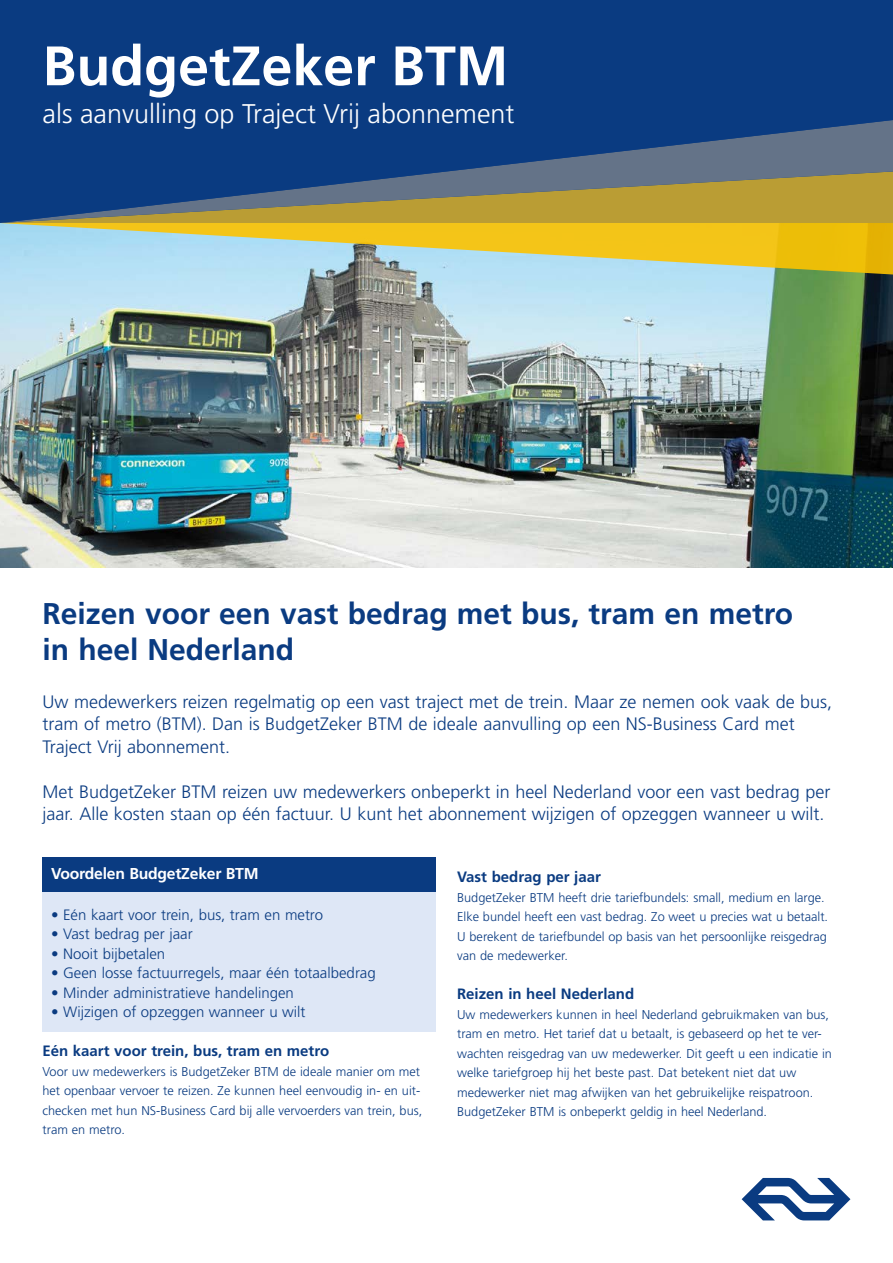
<style>
.page{position:relative;width:893px;height:1263px;background:#fff}
.page>*{position:absolute;margin:0;border:0;box-sizing:border-box;transform-origin:0 0}
.Kop{font:700 55.5px "Frutiger LT Std";color:#fff}
.Normaal{font:700 30px/36px "Frutiger LT Std";color:#0a3b81}
.Kop-2{font:300 27px "Frutiger LT Std";color:#fff}
.Normaal-2{font:300 18px/22.5px "Frutiger LT Std";color:#0a3b81}
.Normaal-3{font:700 15.75px "Frutiger LT Std";letter-spacing:-.015em;color:#fff}
.Normaal-4{font:300 15px "Frutiger LT Std";color:#0a3b81}
.Normaal-5{font:700 15px "Frutiger LT Std";color:#0a3b81}
.Normaal-6{font:300 12.75px/19.5px "Frutiger LT Std";color:#0a3b81}
</style>
<div class="page">
<div style="left:43px;top:857px;width:393px;height:175px;background:#dee7f6"></div>
<div style="left:43px;top:857px;width:393px;height:34px;background:#0a3b81"></div>
<img style="left:0;top:276px;width:893px;height:292px">
<div style="left:0;top:0;width:893px;height:223px;background:#0a3b81"></div>
<svg style="left:1px;top:120px;width:892px;height:103px"></svg>
<svg style="left:0;top:223px;width:893px;height:53px;background:#cdcd81"></svg>
<svg style="left:742px;top:1178px;width:108px;height:42px"></svg>
<p class="Kop" style="left:43px;top:33px;width:467px">BudgetZeker BTM</p>
<p class="Kop-2" style="left:43px;top:98px;width:474px">als aanvulling op Traject Vrij abonnement</p>
<p class="Normaal" style="left:43px;top:595px;width:752px">Reizen voor een vast bedrag met bus, tram en metro in heel Nederland</p>
<p class="Normaal-2" style="left:43px;top:690px;width:791px">Uw medewerkers reizen regelmatig op een vast traject met de trein. Maar ze nemen ook vaak de bus, tram of metro (BTM). Dan is BudgetZeker BTM de ideale aanvulling op een NS-Business Card met<br>Traject Vrij abonnement.</p>
<p class="Normaal-2" style="left:43px;top:780px;width:789px">Met BudgetZeker BTM reizen uw medewerkers onbeperkt in heel Nederland voor een vast bedrag per jaar. Alle kosten staan op één factuur. U kunt het abonnement wijzigen of opzeggen wanneer u wilt.</p>
<p class="Normaal-3" style="left:51px;top:864px;width:209px">Voordelen BudgetZeker BTM</p>
<p class="Normaal-4" style="left:51px;top:906px;width:274px">• Eén kaart voor trein, bus, tram en metro</p>
<p class="Normaal-4" style="left:51px;top:925px;width:143px">• Vast bedrag per jaar</p>
<p class="Normaal-4" style="left:51px;top:945px;width:116px">• Nooit bijbetalen</p>
<p class="Normaal-4" style="left:51px;top:964px;width:326px">• Geen losse factuurregels, maar één totaalbedrag</p>
<p class="Normaal-4" style="left:51px;top:984px;width:244px">• Minder administratieve handelingen</p>
<p class="Normaal-4" style="left:51px;top:1003px;width:256px">• Wijzigen of opzeggen wanneer u wilt</p>
<p class="Normaal-5" style="left:43px;top:1042px;width:288px">Eén kaart voor trein, bus, tram en metro</p>
<p class="Normaal-6" style="left:43px;top:1062px;width:381px">Voor uw medewerkers is BudgetZeker BTM de ideale manier om met het openbaar vervoer te reizen. Ze kunnen heel eenvoudig in- en uit&shy;checken met hun NS-Business Card bij alle vervoerders van trein, bus, tram en metro.</p>
<p class="Normaal-5" style="left:457px;top:868px;width:145px">Vast bedrag per jaar</p>
<p class="Normaal-6" style="left:457px;top:887px;width:373px">BudgetZeker BTM heeft drie tariefbundels: small, medium en large.<br>Elke bundel heeft een vast bedrag. Zo weet u precies wat u betaalt.<br>U berekent de tariefbundel op basis van het persoonlijke reisgedrag van de medewerker.</p>
<p class="Normaal-5" style="left:457px;top:985px;width:179px">Reizen in heel Nederland</p>
<p class="Normaal-6" style="left:457px;top:1004px;width:376px">Uw medewerkers kunnen in heel Nederland gebruikmaken van bus, tram en metro. Het tarief dat u betaalt, is gebaseerd op het te ver&shy;wachten reisgedrag van uw medewerker. Dit geeft u een indicatie in welke tariefgroep hij het beste past. Dat betekent niet dat uw medewerker niet mag afwijken van het gebruikelijke reispatroon.<br>BudgetZeker BTM is onbeperkt geldig in heel Nederland.</p>
</div>
